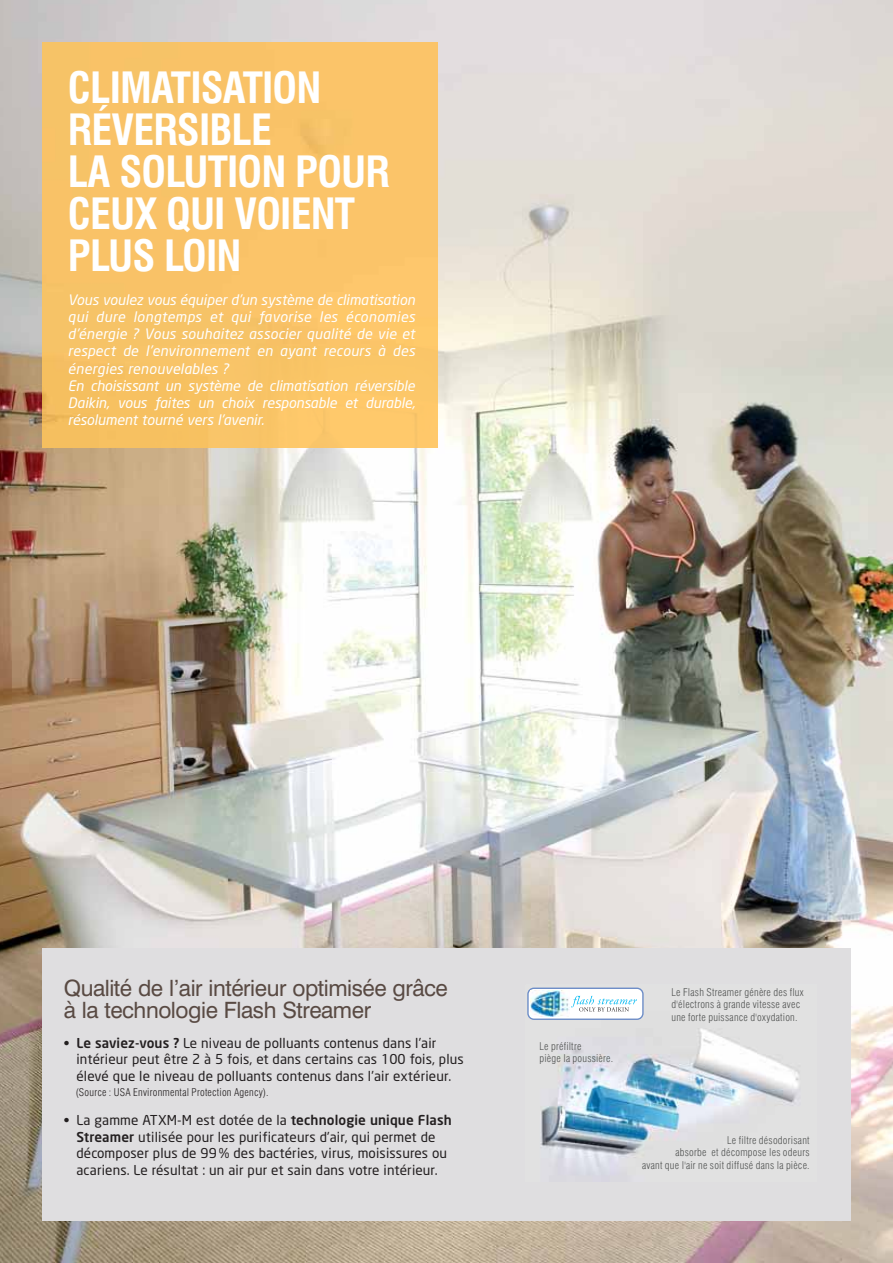
<style>
.page{position:relative;width:893px;height:1263px;background:#fff}
.page>*{position:absolute;margin:0;border:0;box-sizing:border-box;transform-origin:0 0}
.t1{font:700 condensed 42px/42px "Swiss 721 BT";letter-spacing:-.02em;color:#fff}
.t2{font:22.5px/22.5px "Swiss 721 BT";letter-spacing:-.02em;color:#594a43}
.t3{font:italic 14.25px/17.1px "Neo Sans";color:#fff}
.t4{font:13.5px/16.5px "Neo Sans";letter-spacing:.01em;color:#231f20}
.t5{font:300 condensed 10.5px/12.6px "Swiss 721 BT";letter-spacing:.02em;color:#505251}
.t6{font:300 condensed 10.5px "Swiss 721 BT";letter-spacing:.02em;color:#231f20}
.s1{font-weight:500}
</style>
<div class="page">
<img style="left:0;top:0;width:893px;height:1263px">
<div style="left:42px;top:43px;width:396px;height:405px;background:#f9c367"></div>
<div style="left:42px;top:948px;width:808px;height:272px;background:#dfdee0"></div>
<img style="left:529px;top:987px;width:270px;height:188px">
<div style="left:528px;top:988px;width:115px;height:31px;background:#fff;border-radius:6px"></div>
<div style="left:527px;top:988px;width:117px;height:32px;border:1px solid #6c8cc7;border-radius:6px"></div>
<svg style="left:571px;top:996px;width:66px;height:16px"></svg>
<img style="left:530px;top:991px;width:39px;height:25px">
<h1 class="t1" style="left:68px;top:69px;width:323px">CLIMATISATION<br>RÉVERSIBLE<br>LA SOLUTION POUR<br>CEUX QUI VOIENT<br>PLUS LOIN</h1>
<p class="t3" style="left:68px;top:292px;width:349px">Vous voulez vous équiper d’un système de climatisation qui dure longtemps et qui favorise les économies d’énergie ? Vous souhaitez associer qualité de vie et respect de l’environnement en ayant recours à des énergies renouvelables ?<br>En choisissant un système de climatisation réversible Daikin, vous faites un choix responsable et durable, résolument tourné vers l’avenir.</p>
<h2 class="t2" style="left:64px;top:978px;width:386px">Qualité de l’air intérieur optimisée grâce à la technologie Flash Streamer</h2>
<p class="t4" style="left:76px;top:1035px;width:389px;text-indent:-13px"><span class="s1">• Le saviez-vous ?</span> Le niveau de polluants contenus dans l’air intérieur peut être 2 à 5 fois, et dans certains cas 100 fois, plus élevé que le niveau de polluants contenus dans l’air extérieur.</p>
<p class="t6" style="left:76px;top:1088px;width:194px">(Source : USA Environmental Protection Agency).</p>
<p class="t4" style="left:76px;top:1113px;width:377px;text-indent:-13px"><span class="s1">•</span> La gamme ATXM-M est dotée de la <span class="s1">technologie unique Flash Streamer</span> utilisée pour les purificateurs d’air, qui permet de décomposer plus de 99 % des bactéries, virus, moisissures ou acariens. Le résultat : un air pur et sain dans votre intérieur.</p>
<p class="t5" style="left:539px;top:1040px;width:75px">Le préfiltre<br>piège la poussière.</p>
<p class="t5" style="left:671px;top:986px;width:134px">Le Flash Streamer génère des flux d'électrons à grande vitesse avec une forte puissance d'oxydation.</p>
<p class="t5" style="left:642px;top:1134px;width:169px;text-align:right">Le filtre désodorisant<br>absorbe et décompose les odeurs<br>avant que l'air ne soit diffusé dans la pièce.</p>
</div>
